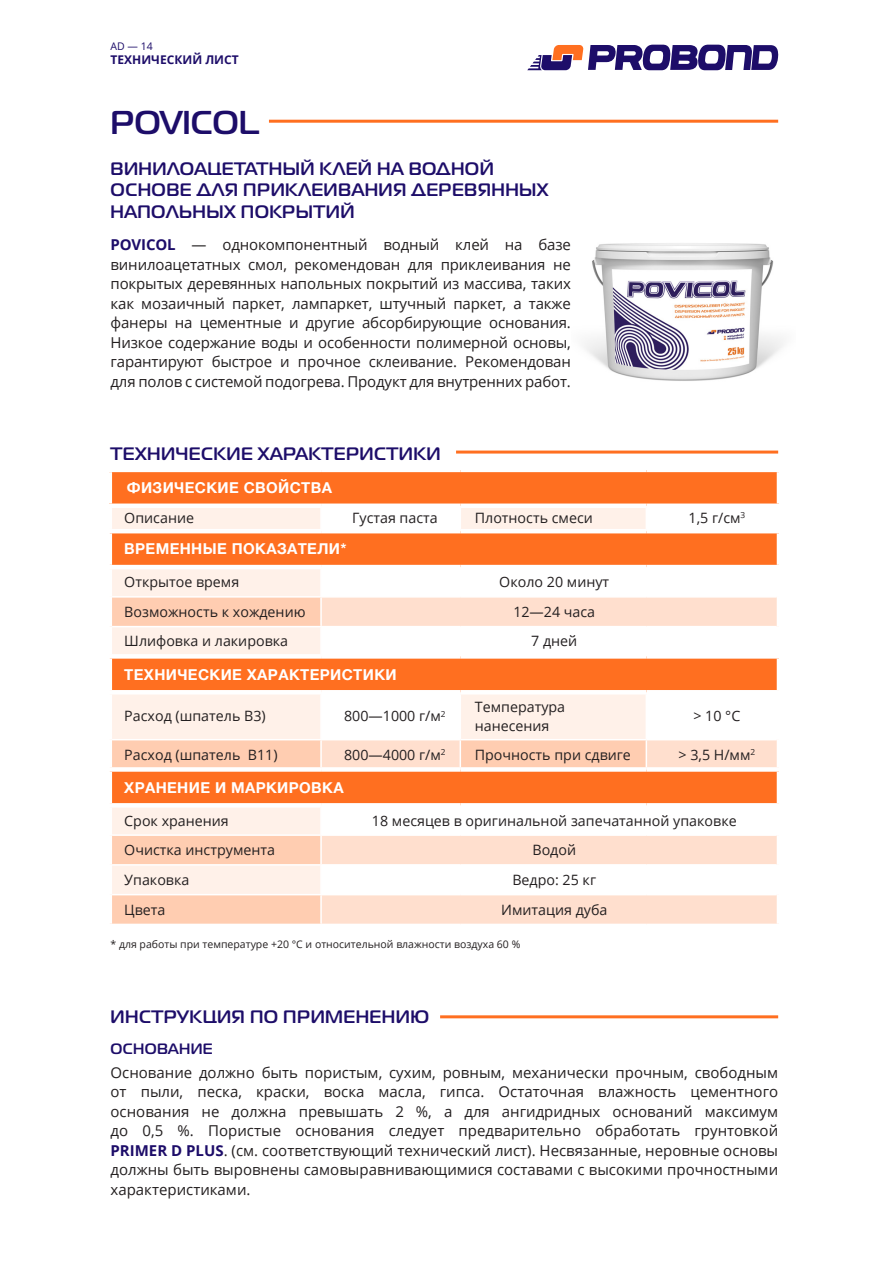
<style>
.page{position:relative;width:893px;height:1263px;background:#fff}
.page>*{position:absolute;margin:0;border:0;box-sizing:border-box;transform-origin:0 0}
.zagol{font:700 33px "Magistral C";color:#1d0d69}
.zagol_small{font:700 18px/21.6px "Magistral C";letter-spacing:.025em;color:#1d0d69}
.baze{font:15px/19.5px "Open Sans";letter-spacing:-.005em;color:#231f20;text-align:justify}
.tabl2{font:700 15px "Helvetica Neue";letter-spacing:.025em;color:#fff}
.zagolvery_small{font:700 15px "Magistral C";letter-spacing:.025em;color:#1d0d69}
.t1{font:14.25px/19.5px "Open Sans";color:#231f20}
.t2{font:700 12px "Open Sans";color:#1d0d69}
.baze-2{font:10.5px "Open Sans";color:#231f20}
.t3{font:10.5px "Open Sans";color:#1d0d69}
.s1{font-weight:700;color:#1d0d69}
</style>
<div class="page">
<svg style="left:527px;top:45px;width:252px;height:25px"></svg>
<img style="left:584px;top:243px;width:199px;height:138px">
<div style="left:110px;top:470px;width:669px;height:36px;background:#ff6f20"></div>
<svg style="left:112px;top:508px;width:534px;height:21px;fill:#fff1e9"></svg>
<svg style="left:112px;top:533px;width:665px;height:63px;fill:#ff6f20"></svg>
<svg style="left:112px;top:598px;width:209px;height:326px;background:#ffc9ab"></svg>
<svg style="left:321px;top:598px;width:456px;height:326px"></svg>
<hr style="left:320px;top:569px;width:2px;height:27px;background:#fff">
<hr style="left:320px;top:598px;width:2px;height:28px;background:#fff">
<hr style="left:320px;top:627px;width:2px;height:27px;background:#fff">
<hr style="left:112px;top:626px;width:209px;height:1px;background:#fff">
<hr style="left:321px;top:626px;width:139px;height:1px;background:#fff">
<hr style="left:460px;top:626px;width:186px;height:1px;background:#fff">
<hr style="left:646px;top:626px;width:131px;height:1px;background:#fff">
<hr style="left:320px;top:508px;width:2px;height:21px;background:#fff">
<svg style="left:460px;top:508px;width:1px;height:21px"></svg>
<hr style="left:320px;top:807px;width:2px;height:27px;background:#fff">
<hr style="left:112px;top:834px;width:209px;height:2px;background:#fff">
<hr style="left:321px;top:834px;width:139px;height:2px;background:#fff">
<hr style="left:320px;top:836px;width:2px;height:28px;background:#fff">
<hr style="left:460px;top:834px;width:186px;height:2px;background:#fff">
<hr style="left:646px;top:834px;width:131px;height:2px;background:#fff">
<hr style="left:112px;top:864px;width:209px;height:2px;background:#fff">
<hr style="left:321px;top:864px;width:139px;height:2px;background:#fff">
<hr style="left:320px;top:866px;width:2px;height:28px;background:#fff">
<hr style="left:460px;top:864px;width:186px;height:2px;background:#fff">
<hr style="left:646px;top:864px;width:131px;height:2px;background:#fff">
<hr style="left:112px;top:894px;width:209px;height:1px;background:#fff">
<hr style="left:321px;top:894px;width:139px;height:1px;background:#fff">
<hr style="left:320px;top:895px;width:2px;height:29px;background:#fff">
<hr style="left:460px;top:894px;width:186px;height:1px;background:#fff">
<hr style="left:646px;top:894px;width:131px;height:1px;background:#fff">
<hr style="left:320px;top:694px;width:2px;height:45px;background:#fff">
<hr style="left:460px;top:694px;width:1px;height:45px;background:#fff">
<hr style="left:646px;top:694px;width:1px;height:45px;background:#fff">
<hr style="left:112px;top:739px;width:209px;height:1px;background:#fff">
<hr style="left:321px;top:739px;width:139px;height:1px;background:#fff">
<hr style="left:320px;top:740px;width:2px;height:27px;background:#fff">
<hr style="left:460px;top:739px;width:186px;height:1px;background:#fff">
<svg style="left:460px;top:740px;width:1px;height:27px"></svg>
<hr style="left:646px;top:739px;width:131px;height:1px;background:#fff">
<svg style="left:646px;top:740px;width:1px;height:27px"></svg>
<div style="left:108px;top:503px;width:213px;height:5px;background:#fff"></div>
<div style="left:321px;top:503px;width:139px;height:5px;background:#fff"></div>
<div style="left:460px;top:503px;width:186px;height:5px;background:#fff"></div>
<div style="left:646px;top:503px;width:135px;height:5px;background:#fff"></div>
<hr style="left:108px;top:468px;width:213px;height:4px;background:#fff">
<hr style="left:108px;top:472px;width:4px;height:31px;background:#fff">
<hr style="left:321px;top:468px;width:139px;height:4px;background:#fff">
<hr style="left:460px;top:468px;width:186px;height:4px;background:#fff">
<hr style="left:646px;top:468px;width:135px;height:4px;background:#fff">
<hr style="left:777px;top:472px;width:4px;height:31px;background:#fff">
<hr style="left:108px;top:565px;width:213px;height:4px;background:#fff">
<hr style="left:321px;top:565px;width:139px;height:4px;background:#fff">
<hr style="left:460px;top:565px;width:186px;height:4px;background:#fff">
<hr style="left:646px;top:565px;width:135px;height:4px;background:#fff">
<div style="left:108px;top:654px;width:213px;height:5px;background:#fff"></div>
<div style="left:321px;top:654px;width:139px;height:5px;background:#fff"></div>
<div style="left:460px;top:654px;width:186px;height:5px;background:#fff"></div>
<div style="left:646px;top:654px;width:135px;height:5px;background:#fff"></div>
<hr style="left:108px;top:690px;width:213px;height:4px;background:#fff">
<hr style="left:321px;top:690px;width:139px;height:4px;background:#fff">
<hr style="left:460px;top:690px;width:186px;height:4px;background:#fff">
<hr style="left:646px;top:690px;width:135px;height:4px;background:#fff">
<div style="left:108px;top:767px;width:213px;height:5px;background:#fff"></div>
<div style="left:321px;top:767px;width:139px;height:5px;background:#fff"></div>
<div style="left:460px;top:767px;width:186px;height:5px;background:#fff"></div>
<div style="left:646px;top:767px;width:135px;height:5px;background:#fff"></div>
<svg style="left:110px;top:803px;width:211px;height:4px"></svg>
<svg style="left:321px;top:803px;width:139px;height:4px"></svg>
<svg style="left:460px;top:803px;width:186px;height:4px"></svg>
<svg style="left:646px;top:803px;width:133px;height:4px"></svg>
<hr style="left:269px;top:120px;width:509px;height:3px;background:#ff6f20">
<hr style="left:456px;top:451px;width:322px;height:3px;background:#ff6f20">
<hr style="left:440px;top:1015px;width:338px;height:3px;background:#ff6f20">
<p class="t3" style="left:111px;top:39px;width:44px">AD — 14</p>
<p class="t2" style="left:111px;top:51px;width:130px">ТЕХНИЧЕСКИЙ ЛИСТ</p>
<p class="zagol" style="left:111px;top:103px;width:150px">POVICOL</p>
<p class="zagol_small" style="left:111px;top:157px;width:439px">ВИНИЛОАЦЕТАТНЫЙ КЛЕЙ НА ВОДНОЙ<br>ОСНОВЕ ДЛЯ ПРИКЛЕИВАНИЯ ДЕРЕВЯННЫХ<br>НАПОЛЬНЫХ ПОКРЫТИЙ</p>
<p class="baze" style="left:111px;top:235px;width:462px"><span class="s1">POVICOL</span> — однокомпонентный водный клей на базе винилоацетатных смол, рекомендован для приклеивания не покрытых деревянных напольных покрытий из массива, таких как мозаичный паркет, лампаркет, штучный паркет, а также фанеры на цементные и другие абсорбирующие основания.<br>Низкое содержание воды и особенности полимерной основы, гарантируют быстрое и прочное склеивание. Рекомендован для полов с системой подогрева. Продукт для внутренних работ.</p>
<p class="zagol_small" style="left:111px;top:442px;width:332px">ТЕХНИЧЕСКИЕ ХАРАКТЕРИСТИКИ</p>
<p class="tabl2" style="left:127px;top:476px;width:207px">ФИЗИЧЕСКИЕ СВОЙСТВА</p>
<p class="t1" style="left:124px;top:507px;width:71px">Описание</p>
<p class="t1" style="left:352px;top:507px;width:87px">Густая паста</p>
<p class="t1" style="left:475px;top:507px;width:120px">Плотность смеси</p>
<p class="t1" style="left:688px;top:507px;width:58px">1,5 г/см<sup>3</sup></p>
<p class="tabl2" style="left:124px;top:537px;width:224px">ВРЕМЕННЫЕ ПОКАЗАТЕЛИ*</p>
<p class="t1" style="left:124px;top:572px;width:117px">Открытое время</p>
<p class="t1" style="left:499px;top:572px;width:111px">Около 20 минут</p>
<p class="t1" style="left:124px;top:602px;width:183px">Возможность к хождению</p>
<p class="t1" style="left:513px;top:602px;width:83px">12—24 часа</p>
<p class="t1" style="left:124px;top:630px;width:165px">Шлифовка и лакировка</p>
<p class="t1" style="left:531px;top:630px;width:48px">7 дней</p>
<p class="tabl2" style="left:124px;top:662px;width:274px">ТЕХНИЧЕСКИЕ ХАРАКТЕРИСТИКИ</p>
<p class="t1" style="left:124px;top:706px;width:143px">Расход (шпатель В3)</p>
<p class="t1" style="left:344px;top:706px;width:103px">800—1000 г/м<sup>2</sup></p>
<p class="t1" style="left:475px;top:696px;width:92px">Температура нанесения</p>
<p class="t1" style="left:693px;top:706px;width:48px">&gt; 10 °C</p>
<p class="t1" style="left:124px;top:745px;width:155px">Расход (шпатель B11)</p>
<p class="t1" style="left:344px;top:745px;width:103px">800—4000 г/м<sup>2</sup></p>
<p class="t1" style="left:475px;top:745px;width:158px">Прочность при сдвиге</p>
<p class="t1" style="left:678px;top:745px;width:78px">&gt; 3,5 Н/мм<sup>2</sup></p>
<p class="tabl2" style="left:124px;top:775px;width:221px">ХРАНЕНИЕ И МАРКИРОВКА</p>
<p class="t1" style="left:124px;top:810px;width:106px">Срок хранения</p>
<p class="t1" style="left:372px;top:810px;width:366px">18 месяцев в оригинальной запечатанной упаковке</p>
<p class="t1" style="left:124px;top:840px;width:152px">Очистка инструмента</p>
<p class="t1" style="left:532px;top:840px;width:45px">Водой</p>
<p class="t1" style="left:124px;top:870px;width:67px">Упаковка</p>
<p class="t1" style="left:512px;top:870px;width:85px">Ведро: 25 кг</p>
<p class="t1" style="left:124px;top:900px;width:43px">Цвета</p>
<p class="t1" style="left:501px;top:900px;width:108px">Имитация дуба</p>
<p class="baze-2" style="left:111px;top:937px;width:411px">* для работы при температуре +20 °С и относительной влажности воздуха 60 %</p>
<p class="zagol_small" style="left:111px;top:1005px;width:320px">ИНСТРУКЦИЯ ПО ПРИМЕНЕНИЮ</p>
<p class="zagolvery_small" style="left:111px;top:1040px;width:104px">ОСНОВАНИЕ</p>
<p class="baze" style="left:111px;top:1062px;width:669px">Основание должно быть пористым, сухим, ровным, механически прочным, свободным от пыли, песка, краски, воска масла, гипса. Остаточная влажность цементного основания не должна превышать 2 %, а для ангидридных оснований максимум до 0,5 %. Пористые основания следует предварительно обработать грунтовкой <span class="s1">PRIMER D PLUS</span>. (см. соответствующий технический лист). Несвязанные, неровные основы должны быть выровнены самовыравнивающимися составами с высокими прочностными характеристиками.</p>
</div>
